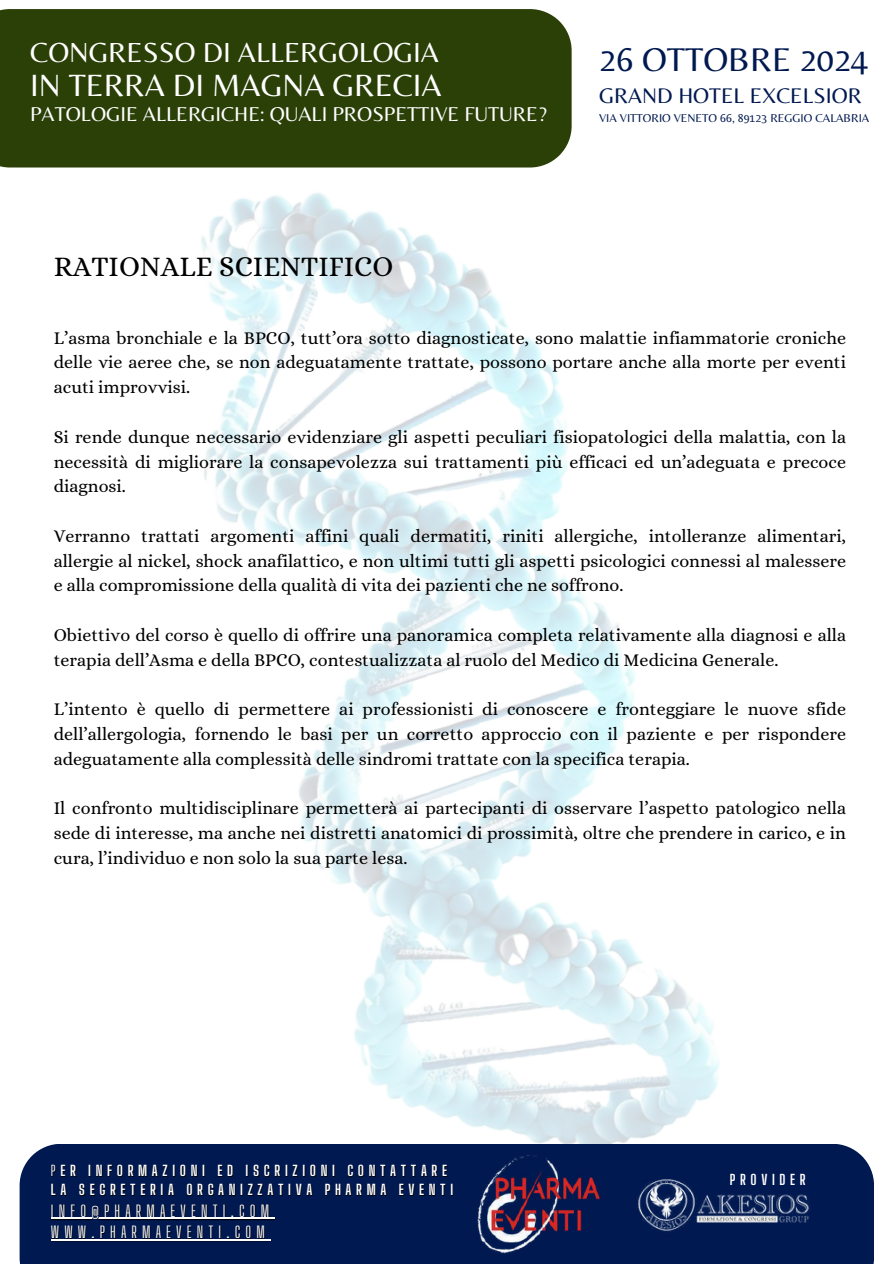
<style>
.page{position:relative;width:894px;height:1264px;background:#fff}
.page>*{position:absolute;margin:0;border:0;box-sizing:border-box;transform-origin:0 0}
.t1{font:34.2px "Belleza";color:#001950}
.t2{font:31.95px "Belleza";color:#fff}
.t3{font:28.65px "Belleza";color:#fff}
.t4{font:28.5px "Alice";color:#000}
.t5{font:22.05px "Belleza";color:#001950}
.t6{font:20.85px "Belleza";color:#fff}
.t7{font:18px/24.8px "Alice";color:#000;text-align:justify}
.t8{font:15.6px/21.3px "Big Shoulders Display";letter-spacing:.33em;color:#fff}
.t9{font:700 14.1px/19.2px "Big Shoulders Display";letter-spacing:.33em;color:#fff}
.t10{font:700 13.95px "Big Shoulders Display";letter-spacing:.33em;color:#fff}
.t11{font:11.85px "Belleza";color:#001950}
.s1{font-weight:400;color:#000}
</style>
<div class="page">
<img style="left:4px;top:44px;width:870px;height:1219px">
<hr style="left:51px;top:1217px;width:223px;height:1px;background:#fff">
<hr style="left:51px;top:1239px;width:219px;height:1px;background:#fff">
<img style="left:461px;top:1143px;width:150px;height:116px">
<img style="left:634px;top:1165px;width:186px;height:79px">
<div style="left:0;top:9px;width:571px;height:158px;background:#2b4007"></div>
<h3 class="t3" style="left:30px;top:35px;width:410px">CONGRESSO DI ALLERGOLOGIA</h3>
<h2 class="t2" style="left:30px;top:66px;width:413px">IN TERRA DI MAGNA GRECIA</h2>
<p class="t6" style="left:30px;top:101px;width:518px">PATOLOGIE ALLERGICHE: QUALI PROSPETTIVE FUTURE?</p>
<h1 class="t1" style="left:599px;top:39px;width:270px">26 OTTOBRE 2024</h1>
<p class="t5" style="left:599px;top:83px;width:264px">GRAND HOTEL EXCELSIOR</p>
<p class="t11" style="left:599px;top:111px;width:271px">VIA VITTORIO VENETO 66, 89123 REGGIO CALABRIA</p>
<h3 class="t4" style="left:54px;top:250px;width:341px">RATIONALE SCIENTIFICO</h3>
<p class="t7" style="left:54px;top:325px;width:793px">L’asma bronchiale e la BPCO, tutt’ora sotto diagnosticate, sono malattie infiammatorie croniche delle vie aeree che, se non adeguatamente trattate, possono portare anche alla morte per eventi acuti improvvisi.</p>
<p class="t7" style="left:54px;top:424px;width:793px">Si rende dunque necessario evidenziare gli aspetti peculiari fisiopatologici della malattia, con la necessità di migliorare la consapevolezza sui trattamenti più efficaci ed un’adeguata e precoce diagnosi.</p>
<p class="t7" style="left:54px;top:523px;width:793px">Verranno trattati argomenti affini quali dermatiti, riniti allergiche, intolleranze alimentari, allergie al nickel, shock anafilattico, e non ultimi tutti gli aspetti psicologici connessi al malessere e alla compromissione della qualità di vita dei pazienti che ne soffrono.</p>
<p class="t7" style="left:54px;top:622px;width:793px">Obiettivo del corso è quello di offrire una panoramica completa relativamente alla diagnosi e alla terapia dell’Asma e della BPCO, contestualizzata al ruolo del Medico di Medicina Generale.</p>
<p class="t7" style="left:54px;top:696px;width:793px">L’intento è quello di permettere ai professionisti di conoscere e fronteggiare le nuove sfide dell’allergologia, fornendo le basi per un corretto approccio con il paziente e per rispondere adeguatamente alla complessità delle sindromi trattate con la specifica terapia.</p>
<p class="t7" style="left:54px;top:795px;width:793px">Il confronto multidisciplinare permetterà ai partecipanti di osservare l’aspetto patologico nella sede di interesse, ma anche nei distretti anatomici di prossimità, oltre che prendere in carico, e in cura, l’individuo e non solo la sua parte lesa.</p>
<p class="t9" style="left:51px;top:1161px;width:403px"><span class="s1">P</span>ER INFORMAZIONI ED ISCRIZIONI CONTATTARE<br>LA SEGRETERIA ORGANIZZATIVA PHARMA EVENTI</p>
<p class="t8" style="left:51px;top:1199px;width:220px">INFO@PHARMAEVENTI.COM<br>WWW.PHARMAEVENTI.COM</p>
<p class="t10" style="left:729px;top:1171px;width:77px">PROVIDER</p>
</div>
